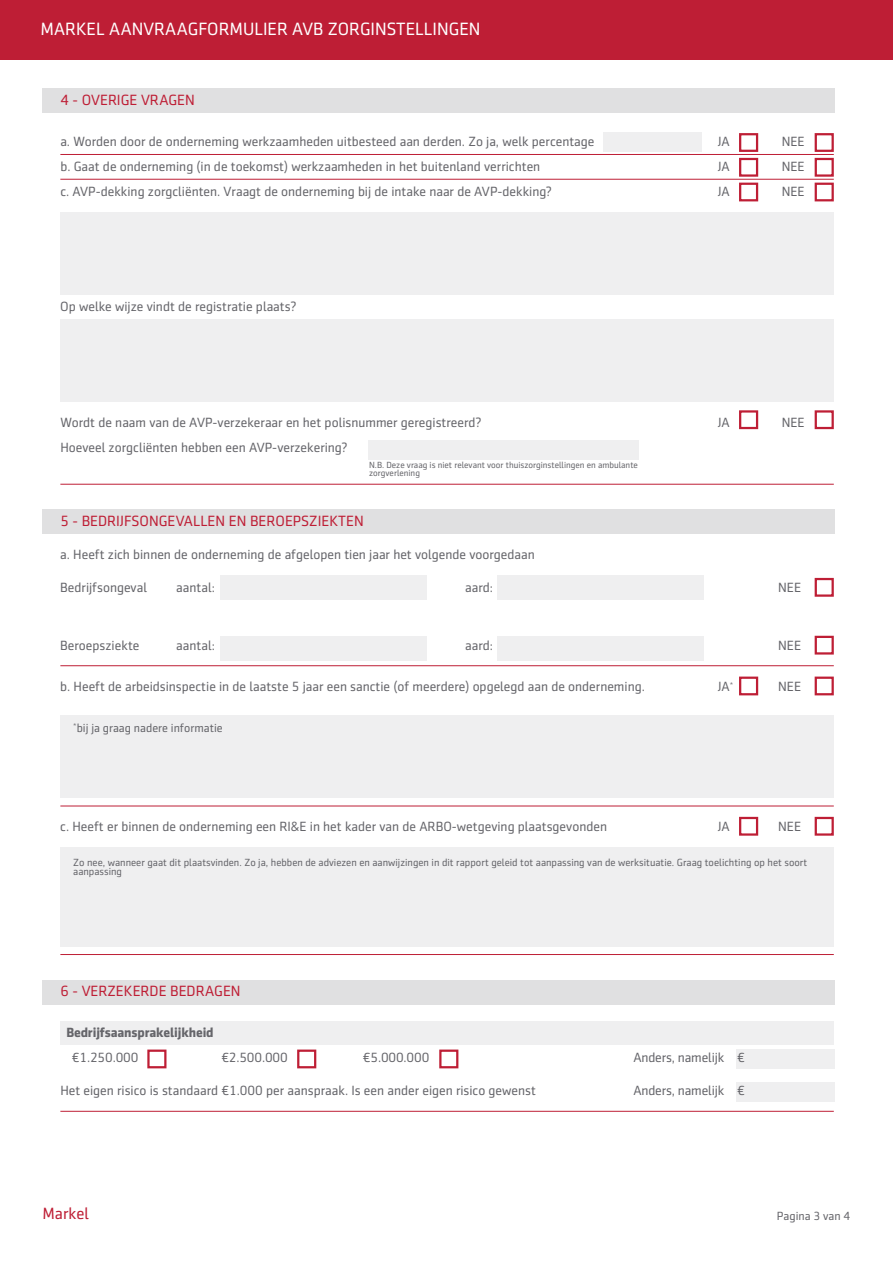
<style>
.page{position:relative;width:893px;height:1263px;background:#fff}
.page>*{position:absolute;margin:0;border:0;box-sizing:border-box;transform-origin:0 0}
.Roter_Block{font:18px "Sentico Sans DT";color:#fff}
.t1{font:16.5px "Sentico Sans DT";color:#be1e35}
.Überschrift_Fragebog{font:15px "Sentico Sans DT";color:#be1e35}
.Fragebogen_Standard{font:13.5px "Sentico Sans DT";color:#65656a}
.Fragebogen_Standard-2{font:700 13.5px "Sentico Sans DT";letter-spacing:-.01em;color:#65656a}
.Fragebogen_Standard-3{font:12px "Sentico Sans DT";color:#65656a}
.Fragebogen_Standard-4{font:10.5px/8.2px "Sentico Sans DT";color:#65656a}
.Fragebogen_Standard-5{font:9px/8.2px "Sentico Sans DT";color:#65656a}
</style>
<div class="page">
<div style="left:43px;top:89px;width:792px;height:24px;background:#e0e0e1"></div>
<div style="left:0;top:0;width:893px;height:59px;background:#be1e35"></div>
<div style="left:739px;top:133px;width:19px;height:19px;background:#fff;border:2px solid #be1e35"></div>
<div style="left:815px;top:133px;width:19px;height:19px;background:#fff;border:2px solid #be1e35"></div>
<hr style="left:60px;top:154px;width:774px;height:1px;background:#be1e35">
<hr style="left:60px;top:179px;width:774px;height:1px;background:#be1e35">
<div style="left:739px;top:158px;width:19px;height:19px;background:#fff;border:2px solid #be1e35"></div>
<div style="left:739px;top:183px;width:19px;height:18px;background:#fff;border:2px solid #be1e35"></div>
<div style="left:815px;top:158px;width:19px;height:19px;background:#fff;border:2px solid #be1e35"></div>
<div style="left:815px;top:183px;width:19px;height:18px;background:#fff;border:2px solid #be1e35"></div>
<div style="left:739px;top:410px;width:19px;height:19px;background:#fff;border:2px solid #be1e35"></div>
<div style="left:815px;top:410px;width:19px;height:19px;background:#fff;border:2px solid #be1e35"></div>
<hr style="left:60px;top:484px;width:774px;height:1px;background:#be1e35">
<div style="left:60px;top:212px;width:774px;height:83px;background:#efeff0"></div>
<div style="left:60px;top:320px;width:774px;height:82px;background:#efeff0"></div>
<div style="left:603px;top:132px;width:99px;height:20px;background:#efeff0"></div>
<div style="left:368px;top:440px;width:271px;height:20px;background:#efeff0"></div>
<div style="left:43px;top:509px;width:792px;height:25px;background:#e0e0e1"></div>
<hr style="left:60px;top:665px;width:774px;height:1px;background:#be1e35">
<hr style="left:60px;top:806px;width:774px;height:1px;background:#be1e35">
<hr style="left:60px;top:954px;width:774px;height:1px;background:#be1e35">
<div style="left:60px;top:716px;width:774px;height:82px;background:#efeff0"></div>
<div style="left:60px;top:848px;width:774px;height:99px;background:#efeff0"></div>
<div style="left:739px;top:676px;width:19px;height:19px;background:#fff;border:2px solid #be1e35"></div>
<div style="left:739px;top:817px;width:19px;height:19px;background:#fff;border:2px solid #be1e35"></div>
<div style="left:815px;top:676px;width:19px;height:19px;background:#fff;border:2px solid #be1e35"></div>
<div style="left:815px;top:817px;width:19px;height:19px;background:#fff;border:2px solid #be1e35"></div>
<div style="left:43px;top:980px;width:792px;height:24px;background:#e0e0e1"></div>
<div style="left:60px;top:1022px;width:774px;height:23px;background:#efeff0"></div>
<div style="left:736px;top:1049px;width:98px;height:20px;background:#efeff0"></div>
<div style="left:147px;top:1049px;width:19px;height:19px;background:#fff;border:2px solid #be1e35"></div>
<div style="left:297px;top:1049px;width:19px;height:19px;background:#fff;border:2px solid #be1e35"></div>
<div style="left:439px;top:1049px;width:19px;height:19px;background:#fff;border:2px solid #be1e35"></div>
<hr style="left:60px;top:1111px;width:774px;height:1px;background:#be1e35">
<div style="left:736px;top:1082px;width:98px;height:20px;background:#efeff0"></div>
<div style="left:815px;top:578px;width:19px;height:19px;background:#fff;border:2px solid #be1e35"></div>
<div style="left:815px;top:636px;width:19px;height:18px;background:#fff;border:2px solid #be1e35"></div>
<div style="left:220px;top:575px;width:206px;height:25px;background:#efeff0"></div>
<div style="left:220px;top:636px;width:206px;height:24px;background:#efeff0"></div>
<div style="left:497px;top:575px;width:206px;height:25px;background:#efeff0"></div>
<div style="left:497px;top:636px;width:206px;height:24px;background:#efeff0"></div>
<p class="Roter_Block" style="left:41px;top:19px;width:441px">MARKEL AANVRAAGFORMULIER AVB ZORGINSTELLINGEN</p>
<p class="Überschrift_Fragebog" style="left:60px;top:92px;width:136px">4 - OVERIGE VRAGEN</p>
<p class="Fragebogen_Standard" style="left:60px;top:134px;width:536px">a. Worden door de onderneming werkzaamheden uitbesteed aan derden. Zo ja, welk percentage</p>
<p class="Fragebogen_Standard" style="left:60px;top:159px;width:481px">b. Gaat de onderneming (in de toekomst) werkzaamheden in het buitenland verrichten</p>
<p class="Fragebogen_Standard" style="left:60px;top:184px;width:493px">c. AVP-dekking zorgcliënten. Vraagt de onderneming bij de intake naar de AVP-dekking?</p>
<p class="Fragebogen_Standard" style="left:60px;top:299px;width:238px">Op welke wijze vindt de registratie plaats?</p>
<p class="Fragebogen_Standard" style="left:60px;top:415px;width:423px">Wordt de naam van de AVP-verzekeraar en het polisnummer geregistreerd?</p>
<p class="Fragebogen_Standard" style="left:60px;top:440px;width:289px">Hoeveel zorgcliënten hebben een AVP-verzekering?</p>
<p class="Fragebogen_Standard-5" style="left:369px;top:461px;width:270px">N.B. Deze vraag is niet relevant voor thuiszorginstellingen en ambulante zorgverlening</p>
<p class="Überschrift_Fragebog" style="left:60px;top:512px;width:305px">5 - BEDRIJFSONGEVALLEN EN BEROEPSZIEKTEN</p>
<p class="Fragebogen_Standard" style="left:60px;top:547px;width:476px">a. Heeft zich binnen de onderneming de afgelopen tien jaar het volgende voorgedaan</p>
<p class="Fragebogen_Standard" style="left:60px;top:580px;width:88px">Bedrijfsongeval</p>
<p class="Fragebogen_Standard" style="left:176px;top:580px;width:40px">aantal:</p>
<p class="Fragebogen_Standard" style="left:465px;top:580px;width:29px">aard:</p>
<p class="Fragebogen_Standard" style="left:60px;top:638px;width:81px">Beroepsziekte</p>
<p class="Fragebogen_Standard" style="left:465px;top:638px;width:29px">aard:</p>
<p class="Fragebogen_Standard" style="left:176px;top:638px;width:40px">aantal:</p>
<p class="Fragebogen_Standard" style="left:60px;top:679px;width:586px">b. Heeft de arbeidsinspectie in de laatste 5 jaar een sanctie (of meerdere) opgelegd aan de onderneming.</p>
<p class="Fragebogen_Standard-3" style="left:73px;top:721px;width:151px"><sup>*</sup>bij ja graag nadere informatie</p>
<p class="Fragebogen_Standard" style="left:60px;top:819px;width:548px">c. Heeft er binnen de onderneming een RI&amp;E in het kader van de ARBO-wetgeving plaatsgevonden</p>
<p class="Fragebogen_Standard" style="left:718px;top:134px;width:14px">JA</p>
<p class="Fragebogen_Standard" style="left:782px;top:134px;width:24px">NEE</p>
<p class="Fragebogen_Standard" style="left:718px;top:159px;width:14px">JA</p>
<p class="Fragebogen_Standard" style="left:718px;top:184px;width:14px">JA</p>
<p class="Fragebogen_Standard" style="left:782px;top:159px;width:24px">NEE</p>
<p class="Fragebogen_Standard" style="left:782px;top:184px;width:24px">NEE</p>
<p class="Fragebogen_Standard" style="left:718px;top:415px;width:14px">JA</p>
<p class="Fragebogen_Standard" style="left:782px;top:415px;width:24px">NEE</p>
<p class="Fragebogen_Standard" style="left:778px;top:580px;width:24px">NEE</p>
<p class="Fragebogen_Standard" style="left:718px;top:679px;width:17px">JA<sup>*</sup></p>
<p class="Fragebogen_Standard" style="left:778px;top:638px;width:24px">NEE</p>
<p class="Fragebogen_Standard" style="left:778px;top:679px;width:24px">NEE</p>
<p class="Fragebogen_Standard" style="left:718px;top:819px;width:14px">JA</p>
<p class="Fragebogen_Standard" style="left:778px;top:819px;width:24px">NEE</p>
<p class="Fragebogen_Standard-4" style="left:73px;top:859px;width:736px">Zo nee, wanneer gaat dit plaatsvinden. Zo ja, hebben de adviezen en aanwijzingen in dit rapport geleid tot aanpassing van de werksituatie. Graag toelichting op het soort aanpassing</p>
<p class="Überschrift_Fragebog" style="left:60px;top:982px;width:182px">6 - VERZEKERDE BEDRAGEN</p>
<p class="Fragebogen_Standard-2" style="left:66px;top:1025px;width:149px">Bedrijfsaansprakelijkheid</p>
<p class="Fragebogen_Standard" style="left:72px;top:1050px;width:68px">€1.250.000</p>
<p class="Fragebogen_Standard" style="left:221px;top:1050px;width:68px">€2.500.000</p>
<p class="Fragebogen_Standard" style="left:363px;top:1050px;width:68px">€5.000.000</p>
<p class="Fragebogen_Standard" style="left:633px;top:1050px;width:92px">Anders, namelijk</p>
<p class="Fragebogen_Standard" style="left:60px;top:1083px;width:477px">Het eigen risico is standaard €1.000 per aanspraak. Is een ander eigen risico gewenst</p>
<p class="Fragebogen_Standard" style="left:737px;top:1050px;width:9px">€</p>
<p class="Fragebogen_Standard" style="left:633px;top:1083px;width:92px">Anders, namelijk</p>
<p class="Fragebogen_Standard" style="left:737px;top:1083px;width:9px">€</p>
<p class="t1" style="left:43px;top:1204px;width:48px">Markel</p>
<p class="Fragebogen_Standard-3" style="left:777px;top:1210px;width:75px">Pagina 3 van 4</p>
</div>
